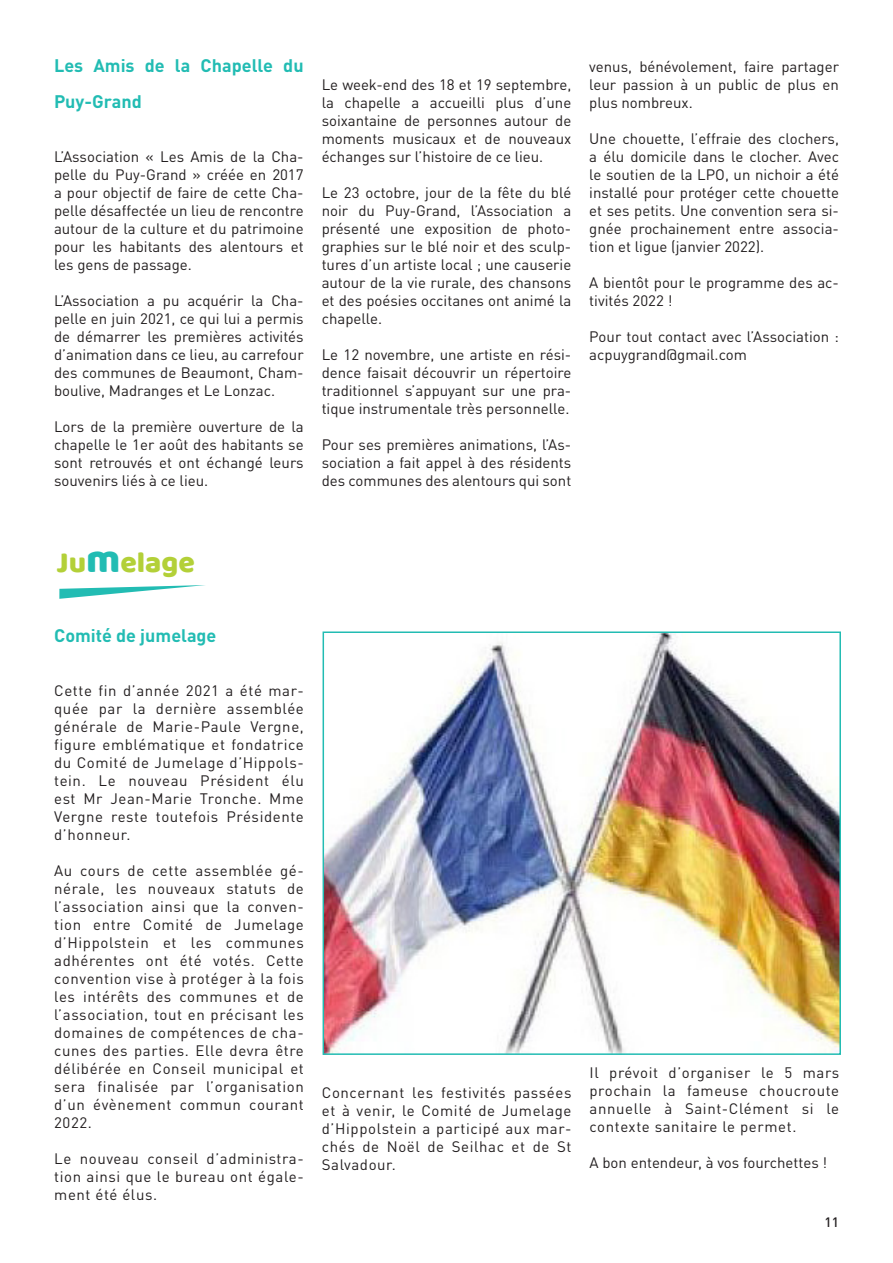
<style>
.page{position:relative;width:893px;height:1263px;background:#fff}
.page>*{position:absolute;margin:0;border:0;box-sizing:border-box;transform-origin:0 0}
.t1{font:30px "Baloo";color:#b3d038}
.t2{font:700 18px/36px "DIN Pro";color:#22bcb3}
.t3{font:15px/18px "DIN Pro";color:#231f20;text-align:justify}
.t4{font:500 13.5px "DIN Pro";color:#231f20}
.s1{font-size:40.5px;color:#22bcb3}
</style>
<div class="page">
<svg style="left:59px;top:585px;width:146px;height:14px"></svg>
<img style="left:326px;top:634px;width:512px;height:418px">
<div style="left:323px;top:631px;width:518px;height:424px;border:2px solid #22bcb3"></div>
<p class="t2" style="left:54px;top:45px;width:251px">Les Amis de la Chapelle du<br>Puy-Grand</p>
<p class="t3" style="left:54px;top:146px;width:251px">L’Association « Les Amis de la Cha&shy;pelle du Puy-Grand » créée en 2017 a pour objectif de faire de cette Cha&shy;pelle désaffectée un lieu de rencontre autour de la culture et du patrimoine pour les habitants des alentours et les gens de passage.</p>
<p class="t3" style="left:54px;top:290px;width:251px">L’Association a pu acquérir la Cha&shy;pelle en juin 2021, ce qui lui a permis de démarrer les premières activités d’animation dans ce lieu, au carrefour des communes de Beaumont, Cham&shy;boulive, Madranges et Le Lonzac.</p>
<p class="t3" style="left:54px;top:416px;width:251px">Lors de la première ouverture de la chapelle le 1er août des habitants se sont retrouvés et ont échangé leurs souvenirs liés à ce lieu.</p>
<p class="t3" style="left:322px;top:74px;width:251px">Le week-end des 18 et 19 septembre, la chapelle a accueilli plus d’une soixantaine de personnes autour de moments musicaux et de nouveaux échanges sur l’histoire de ce lieu.</p>
<p class="t3" style="left:322px;top:182px;width:251px">Le 23 octobre, jour de la fête du blé noir du Puy-Grand, l’Association a présenté une exposition de photo&shy;graphies sur le blé noir et des sculp&shy;tures d’un artiste local ; une causerie autour de la vie rurale, des chansons et des poésies occitanes ont animé la chapelle.</p>
<p class="t3" style="left:322px;top:344px;width:251px">Le 12 novembre, une artiste en rési&shy;dence faisait découvrir un répertoire traditionnel s’appuyant sur une pra&shy;tique instrumentale très personnelle.</p>
<p class="t3" style="left:322px;top:434px;width:251px">Pour ses premières animations, l’As&shy;sociation a fait appel à des résidents des communes des alentours qui sont</p>
<p class="t3" style="left:589px;top:56px;width:251px">venus, bénévolement, faire partager leur passion à un public de plus en plus nombreux.</p>
<p class="t3" style="left:589px;top:128px;width:251px">Une chouette, l’effraie des clochers, a élu domicile dans le clocher. Avec le soutien de la LPO, un nichoir a été installé pour protéger cette chouette et ses petits. Une convention sera si&shy;gnée prochainement entre associa&shy;tion et ligue (janvier 2022).</p>
<p class="t3" style="left:589px;top:272px;width:251px">A bientôt pour le programme des ac&shy;tivités 2022 !</p>
<p class="t3" style="left:589px;top:326px;width:251px">Pour tout contact avec l’Association : acpuygrand@gmail.com</p>
<p class="t1" style="left:56px;top:544px;width:140px">Ju<span class="s1">m</span>elage</p>
<p class="t2" style="left:54px;top:615px;width:164px">Comité de jumelage</p>
<p class="t3" style="left:54px;top:680px;width:251px">Cette fin d’année 2021 a été mar&shy;quée par la dernière assemblée générale de Marie-Paule Vergne, figure emblématique et fondatrice du Comité de Jumelage d’Hippols&shy;tein. Le nouveau Président élu est Mr Jean-Marie Tronche. Mme Vergne reste toutefois Présidente d’honneur.</p>
<p class="t3" style="left:54px;top:860px;width:251px">Au cours de cette assemblée gé&shy;nérale, les nouveaux statuts de l’association ainsi que la conven&shy;tion entre Comité de Jumelage d’Hippolstein et les communes adhérentes ont été votés. Cette convention vise à protéger à la fois les intérêts des communes et de l’association, tout en précisant les domaines de compétences de cha&shy;cunes des parties. Elle devra être délibérée en Conseil municipal et sera finalisée par l’organisation d’un évènement commun courant 2022.</p>
<p class="t3" style="left:54px;top:1148px;width:251px">Le nouveau conseil d’administra&shy;tion ainsi que le bureau ont égale&shy;ment été élus.</p>
<p class="t3" style="left:322px;top:1082px;width:251px">Concernant les festivités passées et à venir, le Comité de Jumelage d’Hippolstein a participé aux mar&shy;chés de Noël de Seilhac et de St Salvadour.</p>
<p class="t3" style="left:589px;top:1062px;width:251px">Il prévoit d’organiser le 5 mars prochain la fameuse choucroute annuelle à Saint-Clément si le contexte sanitaire le permet.</p>
<p class="t3" style="left:589px;top:1152px;width:239px">A bon entendeur, à vos fourchettes !</p>
<p class="t4" style="left:825px;top:1211px;width:16px">11</p>
</div>
